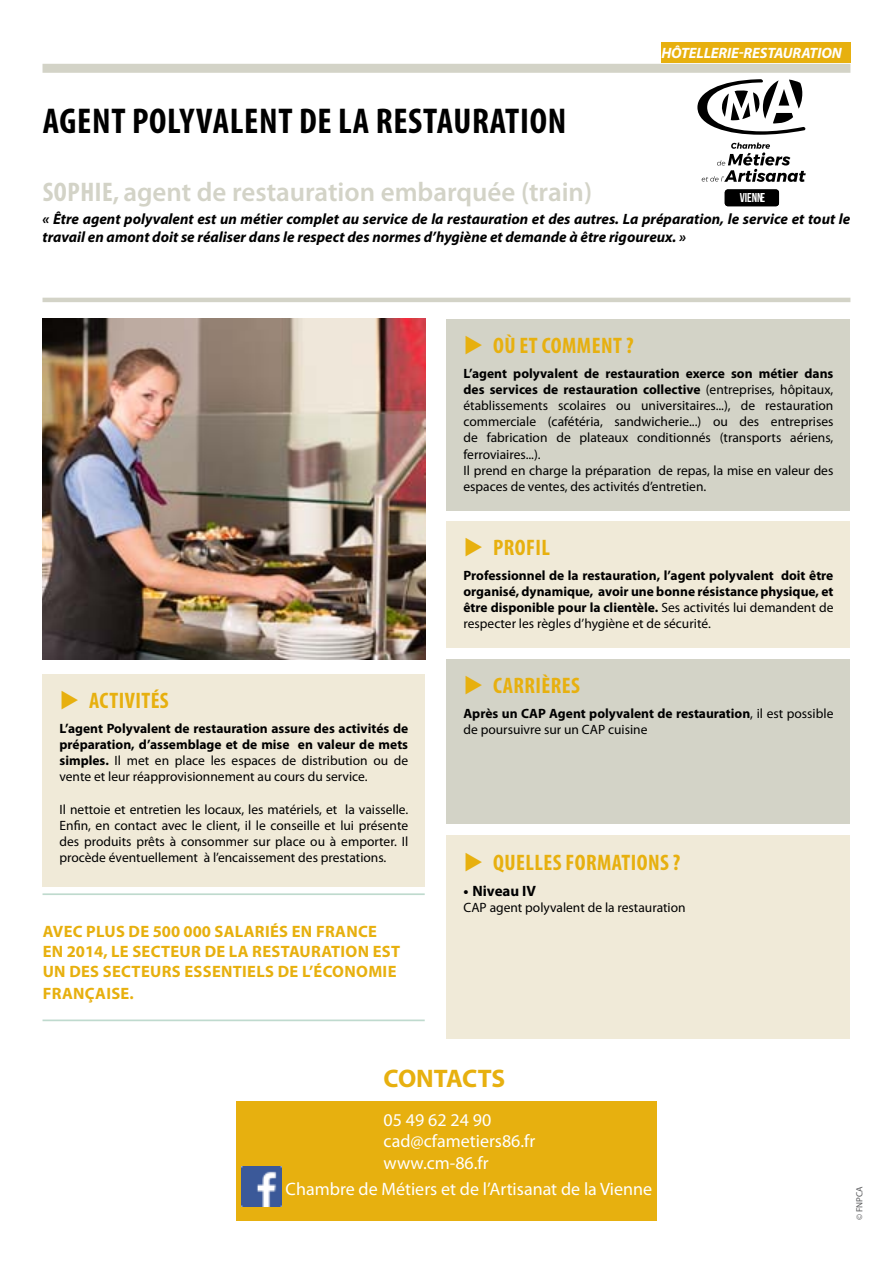
<style>
.page{position:relative;width:893px;height:1263px;background:#fff}
.page>*{position:absolute;margin:0;border:0;box-sizing:border-box;transform-origin:0 0}
.t1{font:700 condensed 36px "Myriad Pro";letter-spacing:.02em;color:#000}
.t2{font:600 27px "Myriad Pro";color:#d3d3c7}
.t3{font:700 25.5px "Myriad Pro";letter-spacing:-.015em;color:#e7b00f}
.t4{font:700 condensed 22.5px "Myriad Pro";letter-spacing:.02em;color:#e7b00f}
.t5{font:18px/21.6px "Myriad Pro";color:#fff}
.t6{font:700 16.5px/19.8px "Myriad Pro";letter-spacing:.02em;color:#e7b00f}
.t7{font:italic 700 15px/18px "Myriad Pro";color:#000}
.t8{font:italic 700 15px "Myriad Pro";letter-spacing:-.01em;color:#fff}
.t9{font:700 15px "Myriad Pro";color:#000}
.t10{font:13.5px/16.2px "Myriad Pro";color:#000}
.t11{font:700 13.5px/16.2px "Myriad Pro";color:#000;text-align:justify}
.t12{font:700 12.9px "Bebas Neue";color:#fff}
.t13{font:9px "Myriad Pro";color:#58595b}
.s1{font-weight:700;font-stretch:condensed}
.s2{font-weight:700}
.s3{font-weight:400}
</style>
<div class="page">
<div style="left:661px;top:43px;width:189px;height:20px;background:#e7b00f"></div>
<div style="left:446px;top:319px;width:404px;height:191px;background:#d3d3c7"></div>
<div style="left:446px;top:659px;width:404px;height:165px;background:#d3d3c7"></div>
<img style="left:43px;top:319px;width:382px;height:340px">
<div style="left:446px;top:521px;width:404px;height:127px;background:#f0ead8"></div>
<div style="left:43px;top:674px;width:382px;height:213px;background:#f0ead8"></div>
<div style="left:446px;top:836px;width:404px;height:203px;background:#f0ead8"></div>
<hr style="left:43px;top:893px;width:382px;height:2px;background:#bfdace">
<hr style="left:43px;top:1019px;width:382px;height:2px;background:#bfdace">
<div style="left:43px;top:64px;width:807px;height:9px;background:#d3d3c7"></div>
<hr style="left:43px;top:298px;width:807px;height:4px;background:#d3d3c7">
<div style="left:236px;top:1101px;width:421px;height:119px;background:#e7b00f"></div>
<img style="left:242px;top:1166px;width:39px;height:40px">
<div style="left:725px;top:189px;width:54px;height:17px;background:#000;border-radius:3px"></div>
<svg style="left:702px;top:143px;width:104px;height:39px"></svg>
<svg style="left:697px;top:79px;width:108px;height:56px"></svg>
<h1 class="t1" style="left:43px;top:99px;width:525px">AGENT POLYVALENT DE LA RESTAURATION</h1>
<h2 class="t2" style="left:43px;top:175px;width:551px"><span class="s1">SOPHIE,</span> agent de restauration embarquée (train)</h2>
<p class="t8" style="left:661px;top:43px;width:182px">Hôtellerie-restauration</p>
<p class="t12" style="left:740px;top:191px;width:27px">VIENNE</p>
<p class="t7" style="left:43px;top:209px;width:809px">« Être agent polyvalent est un métier complet au service de la restauration et des autres. La préparation, le service et tout le travail en amont doit se réaliser dans le respect des normes d’hygiène et demande à être rigoureux. »</p>
<h3 class="t4" style="left:493px;top:331px;width:142px">OÙ ET COMMENT ?</h3>
<p class="t10" style="left:463px;top:365px;width:371px"><span class="s2">L’agent polyvalent de restauration exerce son métier dans des services de restauration collective</span> (entreprises, hôpitaux, établissements scolaires ou universitaires...), de restauration commerciale (cafétéria, sandwicherie...) ou des entreprises de fabrication de plateaux conditionnés (transports aériens, ferroviaires...).<br>Il prend en charge la préparation de repas, la mise en valeur des espaces de ventes, des activités d’entretien.</p>
<h3 class="t4" style="left:89px;top:686px;width:81px">ACTIVITÉS</h3>
<p class="t11" style="left:60px;top:719px;width:350px">L’agent Polyvalent de restauration assure des activités de préparation, d’assemblage et de mise en valeur de mets simples. <span class="s3">Il met en place les espaces de distribution ou de vente et leur réapprovisionnement au cours du service.</span></p>
<p class="t10" style="left:60px;top:801px;width:350px;text-align:justify">Il nettoie et entretien les locaux, les matériels, et la vaisselle.<br>Enfin, en contact avec le client, il le conseille et lui présente des produits prêts à consommer sur place ou à emporter. Il procède éventuellement à l’encaissement des prestations.</p>
<p class="t6" style="left:43px;top:921px;width:193px">Avec plus de 500 000 sala</p>
<p class="t6" style="left:255px;top:921px;width:92px">riés en Franc</p>
<p class="t6" style="left:43px;top:921px;width:359px;text-indent:326px">e<br>en 2014, le secteur de la restauration est un des secteurs essentiels de l’économie</p>
<p class="t6" style="left:43px;top:983px;width:93px">française.</p>
<h3 class="t4" style="left:493px;top:533px;width:58px">PROFIL</h3>
<p class="t11" style="left:463px;top:566px;width:371px">Professionnel de la restauration, l’agent polyvalent doit être organisé, dynamique, avoir une bonne résistance physique, et être disponible pour la clientèle. <span class="s3">Ses activités lui demandent de respecter les règles d’hygiène et de sécurité.</span></p>
<h3 class="t4" style="left:493px;top:671px;width:89px">CARRIÈRES</h3>
<p class="t10" style="left:463px;top:705px;width:371px"><span class="s2">Après un CAP Agent polyvalent de restauration</span>, il est possible de poursuivre sur un CAP cuisine</p>
<h3 class="t4" style="left:493px;top:848px;width:189px">QUELLES FORMATIONS ?</h3>
<p class="t9" style="left:463px;top:881px;width:74px">• Niveau IV</p>
<p class="t10" style="left:463px;top:899px;width:224px">CAP agent polyvalent de la restauration</p>
<h3 class="t3" style="left:384px;top:1062px;width:109px">CONTACTS</h3>
<h3 class="t5" style="left:384px;top:1109px;width:153px">05 49 62 24 90 cad@cfametiers86.fr www.cm-86.fr</h3>
<h3 class="t5" style="left:286px;top:1178px;width:368px">Chambre de Métiers et de l’Artisanat de la Vienne</h3>
<p class="t13" style="left:854px;top:1220px;width:35px;rotate:-90deg">© FNPCA</p>
</div>
